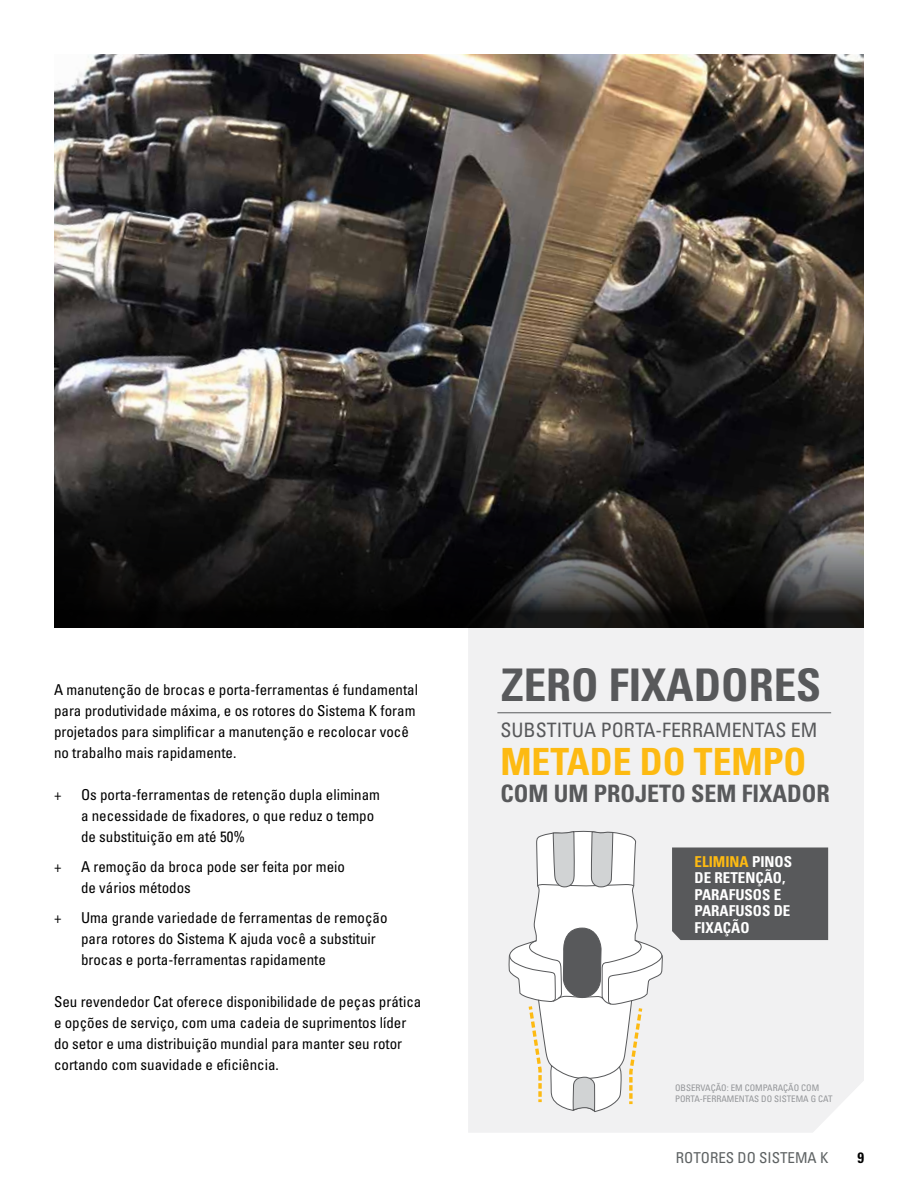
<style>
.page{position:relative;width:918px;height:1188px;background:#fff}
.page>*{position:absolute;margin:0;border:0;box-sizing:border-box;transform-origin:0 0}
.t1{font:700 condensed 45px "Univers";color:#58595b}
.t2{font:700 condensed 37.5px "Univers";color:#fdba12}
.t3{font:700 condensed 24px "Univers";color:#58595b}
.t4{font:condensed 19.8px "Univers";color:#58595b}
.t5{font:condensed 15px/21px "Univers";color:#000}
.t6{font:700 condensed 15px/16.5px "Univers";color:#fff}
.t7{font:condensed 15px "Univers";color:#5e6263}
.t8{font:700 condensed 15px "Univers";color:#000}
.t9{font:condensed 9px/10.8px "Univers";color:#939598}
.s1{color:#fdba12}
</style>
<div class="page">
<div style="left:468px;top:627px;width:396px;height:506px;background:#f1f1f2"></div>
<img style="left:54px;top:54px;width:810px;height:260px">
<svg style="left:54px;top:314px;width:810px;height:313px;background:#302d2a"></svg>
<svg style="left:509px;top:831px;width:154px;height:281px"></svg>
<div style="left:672px;top:847px;width:156px;height:93px;background:#58595b"></div>
<hr style="left:497px;top:713px;width:334px;height:1px;background:#58595b">
<p class="t5" style="left:54px;top:679px;width:366px">A manutenção de brocas e porta-ferramentas é fundamental para produtividade máxima, e os rotores do Sistema K foram projetados para simplificar a manutenção e recolocar você no trabalho mais rapidamente.</p>
<p class="t5" style="left:54px;top:784px;width:9px">+</p>
<p class="t5" style="left:81px;top:784px;width:301px">Os porta-ferramentas de retenção dupla eliminam a necessidade de fixadores, o que reduz o tempo de substituição em até 50%</p>
<p class="t5" style="left:54px;top:856px;width:9px">+</p>
<p class="t5" style="left:81px;top:856px;width:266px">A remoção da broca pode ser feita por meio de vários métodos</p>
<p class="t5" style="left:54px;top:907px;width:9px">+</p>
<p class="t5" style="left:81px;top:907px;width:308px">Uma grande variedade de ferramentas de remoção para rotores do Sistema K ajuda você a substituir brocas e porta-ferramentas rapidamente</p>
<p class="t5" style="left:54px;top:991px;width:369px">Seu revendedor Cat oferece disponibilidade de peças prática e opções de serviço, com uma cadeia de suprimentos líder do setor e uma distribuição mundial para manter seu rotor cortando com suavidade e eficiência.</p>
<h1 class="t1" style="left:501px;top:657px;width:322px">ZERO FIXADORES</h1>
<h3 class="t4" style="left:500px;top:718px;width:319px">SUBSTITUA PORTA-FERRAMENTAS EM</h3>
<h2 class="t2" style="left:500px;top:739px;width:308px">METADE DO TEMPO</h2>
<h3 class="t3" style="left:500px;top:779px;width:331px">COM UM PROJETO SEM FIXADOR</h3>
<p class="t6" style="left:695px;top:853px;width:99px"><span class="s1">ELIMINA</span> PINOS<br>DE RETENÇÃO,<br>PARAFUSOS E<br>PARAFUSOS DE<br>FIXAÇÃO</p>
<p class="t9" style="left:675px;top:1082px;width:159px">OBSERVAÇÃO: EM COMPARAÇÃO COM<br>PORTA-FERRAMENTAS DO SISTEMA G CAT</p>
<p class="t7" style="left:676px;top:1148px;width:154px">ROTORES DO SISTEMA K</p>
<p class="t8" style="left:857px;top:1148px;width:8px">9</p>
</div>
